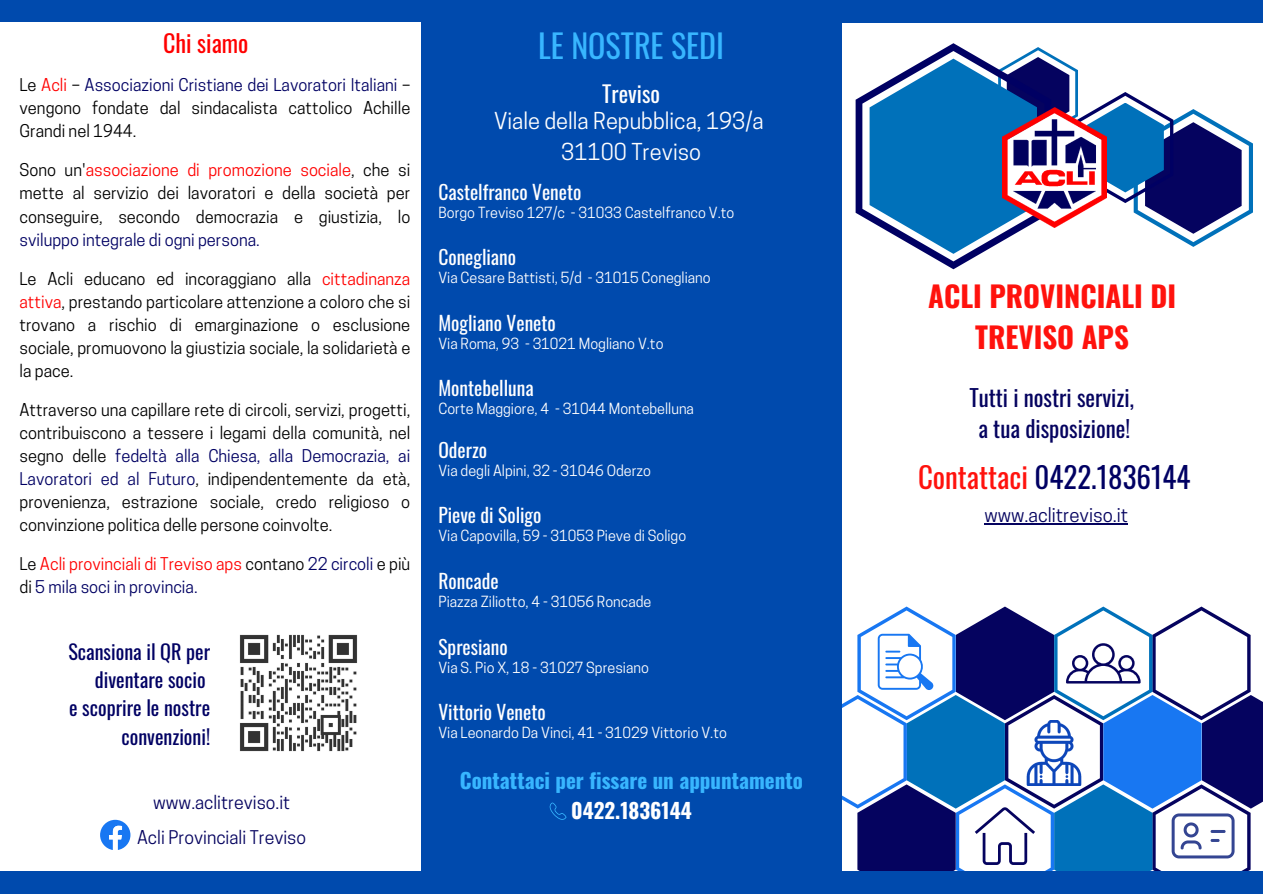
<style>
.page{position:relative;width:1263px;height:894px;background:#fff}
.page>*{position:absolute;margin:0;border:0;box-sizing:border-box;transform-origin:0 0}
.t1{font:32.1px "Oswald";color:#38b6ff}
.t2{font:700 28.95px/40.2px "Oswald";color:#ff120d;text-align:center}
.t3{font:28.95px "Oswald";color:#000063}
.t4{font:24px "Oswald";color:#f00}
.t5{font:22.8px/31.7px "Oswald";color:#05035f;text-align:center}
.t6{font:22.5px "Oswald";color:#fff}
.t7{font:21.9px/30.5px "Cooper Hewitt";color:#fff;text-align:center}
.t8{font:700 21px/29.2px "Oswald";color:#38b6ff;text-align:center}
.t9{font:20.1px/28.2px "Oswald";color:#000063;text-align:right}
.t10{font:19.5px "Oswald";color:#fff}
.t11{font:18.6px "Cooper Hewitt";color:#05035f}
.t12{font:17.7px "Cooper Hewitt";color:#05035f}
.t13{font:16.5px/23px "Cooper Hewitt";color:#000;text-align:justify}
.t14{font:16.5px/23px "Cooper Hewitt";color:#000063}
.t15{font:14.4px "Cooper Hewitt";color:#fff}
.s1{color:#f00}
.s2{color:#000063}
.s3{color:#000}
.s4{color:#fff}
.s5{color:#ff120d}
</style>
<div class="page">
<svg style="left:856px;top:43px;width:397px;height:226px"></svg>
<img style="left:1002px;top:108px;width:105px;height:119px">
<div style="left:421px;top:0;width:421px;height:893px;background:#004aad"></div>
<div style="left:0;top:0;width:430px;height:22px;background:#004aad"></div>
<div style="left:0;top:871px;width:514px;height:22px;background:#004aad"></div>
<svg style="left:100px;top:819px;width:30px;height:31px"></svg>
<svg style="left:549px;top:802px;width:18px;height:17px"></svg>
<div style="left:837px;top:0;width:426px;height:22px;background:#004aad"></div>
<svg style="left:842px;top:606px;width:421px;height:287px"></svg>
<img style="left:239px;top:634px;width:119px;height:118px">
<hr style="left:984px;top:523px;width:144px;height:1px;background:#05035f">
<p class="t4" style="left:163px;top:24px;width:87px">Chi siamo</p>
<h5 class="t13" style="left:20px;top:76px;width:392px">Le <span class="s1">Acli</span> – <span class="s2">Associazioni Cristiane dei Lavoratori Italiani</span> – vengono fondate dal sindacalista cattolico Achille Grandi nel 1944.</h5>
<p class="t13" style="left:20px;top:161px;width:392px">Sono un'<span class="s1">associazione di promozione sociale</span>, che si mette al servizio dei lavoratori e della società per conseguire, secondo democrazia e giustizia, lo <span class="s2">sviluppo integrale di ogni persona.</span></p>
<p class="t13" style="left:20px;top:269px;width:392px">Le Acli educano ed incoraggiano alla <span class="s1">cittadinanza attiva</span>, prestando particolare attenzione a coloro che si trovano a rischio di emarginazione o esclusione sociale, promuovono la giustizia sociale, la solidarietà e la pace.</p>
<h4 class="t13" style="left:20px;top:400px;width:392px">Attraverso una capillare rete di circoli, servizi, progetti, contribuiscono a tessere i legami della comunità, nel segno delle <span class="s2">fedeltà alla Chiesa, alla Democrazia, ai Lavoratori ed al Futuro</span>, indipendentemente da età, provenienza, estrazione sociale, credo religioso o convinzione politica delle persone coinvolte.</h4>
<p class="t14" style="left:20px;top:554px;width:392px"><span class="s3">Le</span> <span class="s1">Acli provinciali di Treviso aps</span> <span class="s3">contano</span> 22 circoli <span class="s3">e più di</span> 5 mila soci in provincia.</p>
<p class="t9" style="left:68px;top:636px;width:143px">Scansiona il QR per diventare socio<br>e scoprire le nostre convenzioni!</p>
<p class="t12" style="left:153px;top:796px;width:139px">www.aclitreviso.it</p>
<h1 class="t12" style="left:137px;top:830px;width:171px">Acli Provinciali Treviso</h1>
<h6 class="t1" style="left:538px;top:21px;width:187px">LE NOSTRE SEDI</h6>
<p class="t6" style="left:602px;top:76px;width:59px">Treviso</p>
<p class="t7" style="left:494px;top:108px;width:271px">Viale della Repubblica, 193/a<br>31100 Treviso</p>
<p class="t10" style="left:438px;top:176px;width:144px">Castelfranco Veneto</p>
<p class="t15" style="left:438px;top:207px;width:298px">Borgo Treviso 127/c - 31033 Castelfranco V.to</p>
<p class="t10" style="left:438px;top:242px;width:79px">Conegliano</p>
<p class="t15" style="left:438px;top:272px;width:274px">Via Cesare Battisti, 5/d - 31015 Conegliano</p>
<p class="t10" style="left:438px;top:307px;width:119px">Mogliano Veneto</p>
<p class="t15" style="left:438px;top:338px;width:227px">Via Roma, 93 - 31021 Mogliano V.to</p>
<p class="t10" style="left:438px;top:373px;width:97px">Montebelluna</p>
<p class="t15" style="left:438px;top:403px;width:257px">Corte Maggiore, 4 - 31044 Montebelluna</p>
<p class="t10" style="left:438px;top:434px;width:50px">Oderzo</p>
<p class="t15" style="left:438px;top:465px;width:214px">Via degli Alpini, 32 - 31046 Oderzo</p>
<p class="t10" style="left:438px;top:500px;width:104px">Pieve di Soligo</p>
<p class="t15" style="left:438px;top:530px;width:249px">Via Capovilla, 59 - 31053 Pieve di Soligo</p>
<p class="t10" style="left:438px;top:565px;width:62px">Roncade</p>
<p class="t15" style="left:438px;top:596px;width:214px">Piazza Ziliotto, 4 - 31056 Roncade</p>
<p class="t10" style="left:438px;top:631px;width:71px">Spresiano</p>
<p class="t15" style="left:438px;top:661px;width:212px">Via S. Pio X, 18 - 31027 Spresiano</p>
<p class="t10" style="left:438px;top:696px;width:109px">Vittorio Veneto</p>
<p class="t15" style="left:438px;top:727px;width:290px">Via Leonardo Da Vinci, 41 - 31029 Vittorio V.to</p>
<p class="t8" style="left:460px;top:765px;width:345px">Contattaci per fissare un appuntamento<br><span class="s4">0422.1836144</span></p>
<p class="t2" style="left:928px;top:275px;width:249px">ACLI PROVINCIALI DI<br>TREVISO APS</p>
<p class="t5" style="left:969px;top:380px;width:166px">Tutti i nostri servizi, a tua disposizione!</p>
<p class="t3" style="left:918px;top:454px;width:274px"><span class="s5">Contattaci</span> 0422.1836144</p>
<p class="t11" style="left:984px;top:508px;width:145px">www.aclitreviso.it</p>
</div>
